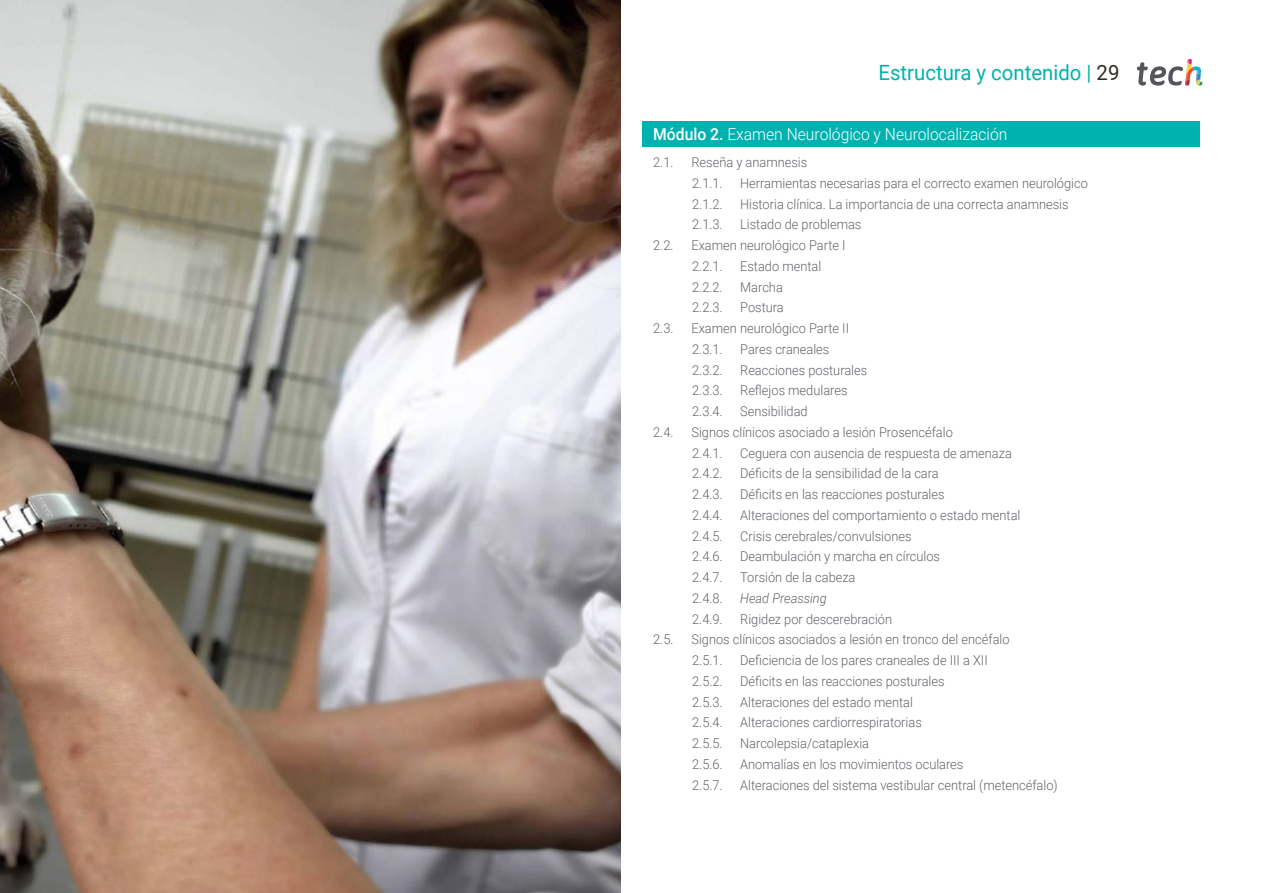
<style>
.page{position:relative;width:1263px;height:893px;background:#fff}
.page>*{position:absolute;margin:0;border:0;box-sizing:border-box;transform-origin:0 0}
.t1{font:21px "Roboto";color:#00b2af}
.t2{font:300 16.5px "Roboto";color:#fff;scale:.95 1}
.t3{font:300 13.5px/20.7px "Roboto";color:#61646a;scale:.95 1}
.t4{font:italic 300 13.5px "Roboto";color:#61646a;scale:.95 1}
.s1{color:#312e20}
.s2{font-weight:500}
</style>
<div class="page">
<img style="left:0;top:0;width:621px;height:893px">
<div style="left:642px;top:121px;width:557px;height:25px;background:#00b2af"></div>
<svg style="left:1137px;top:59px;width:65px;height:27px"></svg>
<h1 class="t1" style="left:878px;top:57px;width:242px">Estructura y contenido | <span class="s1">29</span></h1>
<p class="t2" style="left:653px;top:123px;width:374px"><span class="s2">Módulo 2.</span> Examen Neurológico y Neurolocalización</p>
<p class="t3" style="left:653px;top:151px;width:23px">2.1.</p>
<p class="t3" style="left:691px;top:151px;width:123px">Reseña y anamnesis<br>2.1.1.</p>
<p class="t3" style="left:740px;top:172px;width:367px">Herramientas necesarias para el correcto examen neurológico</p>
<p class="t3" style="left:692px;top:193px;width:34px">2.1.2.</p>
<p class="t3" style="left:740px;top:193px;width:347px">Historia clínica. La importancia de una correcta anamnesis</p>
<p class="t3" style="left:692px;top:214px;width:34px">2.1.3.</p>
<p class="t3" style="left:740px;top:214px;width:129px">Listado de problemas</p>
<p class="t3" style="left:653px;top:234px;width:23px">2.2.</p>
<p class="t3" style="left:691px;top:234px;width:164px">Examen neurológico Parte I<br>2.2.1.</p>
<p class="t3" style="left:740px;top:255px;width:87px">Estado mental</p>
<p class="t3" style="left:692px;top:276px;width:34px">2.2.2.</p>
<p class="t3" style="left:740px;top:276px;width:46px">Marcha</p>
<p class="t3" style="left:692px;top:297px;width:34px">2.2.3.</p>
<p class="t3" style="left:740px;top:297px;width:47px">Postura</p>
<p class="t3" style="left:653px;top:317px;width:23px">2.3.</p>
<p class="t3" style="left:691px;top:317px;width:167px">Examen neurológico Parte II<br>2.3.1.</p>
<p class="t3" style="left:740px;top:338px;width:95px">Pares craneales</p>
<p class="t3" style="left:692px;top:359px;width:34px">2.3.2.</p>
<p class="t3" style="left:740px;top:359px;width:135px">Reacciones posturales</p>
<p class="t3" style="left:692px;top:380px;width:34px">2.3.3.</p>
<p class="t3" style="left:740px;top:380px;width:114px">Reflejos medulares</p>
<p class="t3" style="left:692px;top:400px;width:34px">2.3.4.</p>
<p class="t3" style="left:740px;top:400px;width:73px">Sensibilidad</p>
<p class="t3" style="left:653px;top:421px;width:23px">2.4.</p>
<p class="t3" style="left:691px;top:421px;width:277px">Signos clínicos asociado a lesión Prosencéfalo<br>2.4.1.</p>
<p class="t3" style="left:740px;top:442px;width:287px">Ceguera con ausencia de respuesta de amenaza</p>
<p class="t3" style="left:692px;top:463px;width:34px">2.4.2.</p>
<p class="t3" style="left:740px;top:463px;width:210px">Déficits de la sensibilidad de la cara</p>
<p class="t3" style="left:692px;top:483px;width:34px">2.4.3.</p>
<p class="t3" style="left:740px;top:483px;width:217px">Déficits en las reacciones posturales</p>
<p class="t3" style="left:692px;top:504px;width:34px">2.4.4.</p>
<p class="t3" style="left:740px;top:504px;width:297px">Alteraciones del comportamiento o estado mental</p>
<p class="t3" style="left:692px;top:525px;width:34px">2.4.5.</p>
<p class="t3" style="left:740px;top:525px;width:182px">Crisis cerebrales/convulsiones</p>
<p class="t3" style="left:692px;top:546px;width:34px">2.4.6.</p>
<p class="t3" style="left:740px;top:546px;width:212px">Deambulación y marcha en círculos</p>
<p class="t3" style="left:692px;top:566px;width:34px">2.4.7.</p>
<p class="t3" style="left:740px;top:566px;width:123px">Torsión de la cabeza</p>
<p class="t3" style="left:692px;top:587px;width:34px">2.4.8.</p>
<p class="t4" style="left:740px;top:589px;width:93px">Head Preassing</p>
<p class="t3" style="left:692px;top:608px;width:34px">2.4.9.</p>
<p class="t3" style="left:740px;top:608px;width:161px">Rigidez por descerebración</p>
<p class="t3" style="left:653px;top:629px;width:23px">2.5.</p>
<p class="t3" style="left:691px;top:629px;width:336px">Signos clínicos asociados a lesión en tronco del encéfalo<br>2.5.1.</p>
<p class="t3" style="left:740px;top:649px;width:262px">Deficiencia de los pares craneales de III a XII</p>
<p class="t3" style="left:692px;top:670px;width:34px">2.5.2.</p>
<p class="t3" style="left:740px;top:670px;width:217px">Déficits en las reacciones posturales</p>
<p class="t3" style="left:692px;top:691px;width:34px">2.5.3.</p>
<p class="t3" style="left:740px;top:691px;width:183px">Alteraciones del estado mental</p>
<p class="t3" style="left:692px;top:712px;width:34px">2.5.4.</p>
<p class="t3" style="left:740px;top:712px;width:193px">Alteraciones cardiorrespiratorias</p>
<p class="t3" style="left:692px;top:732px;width:34px">2.5.5.</p>
<p class="t3" style="left:740px;top:732px;width:137px">Narcolepsia/cataplexia</p>
<p class="t3" style="left:692px;top:753px;width:34px">2.5.6.</p>
<p class="t3" style="left:740px;top:753px;width:236px">Anomalías en los movimientos oculares</p>
<p class="t3" style="left:692px;top:774px;width:34px">2.5.7.</p>
<p class="t3" style="left:740px;top:774px;width:336px">Alteraciones del sistema vestibular central (metencéfalo)</p>
</div>
